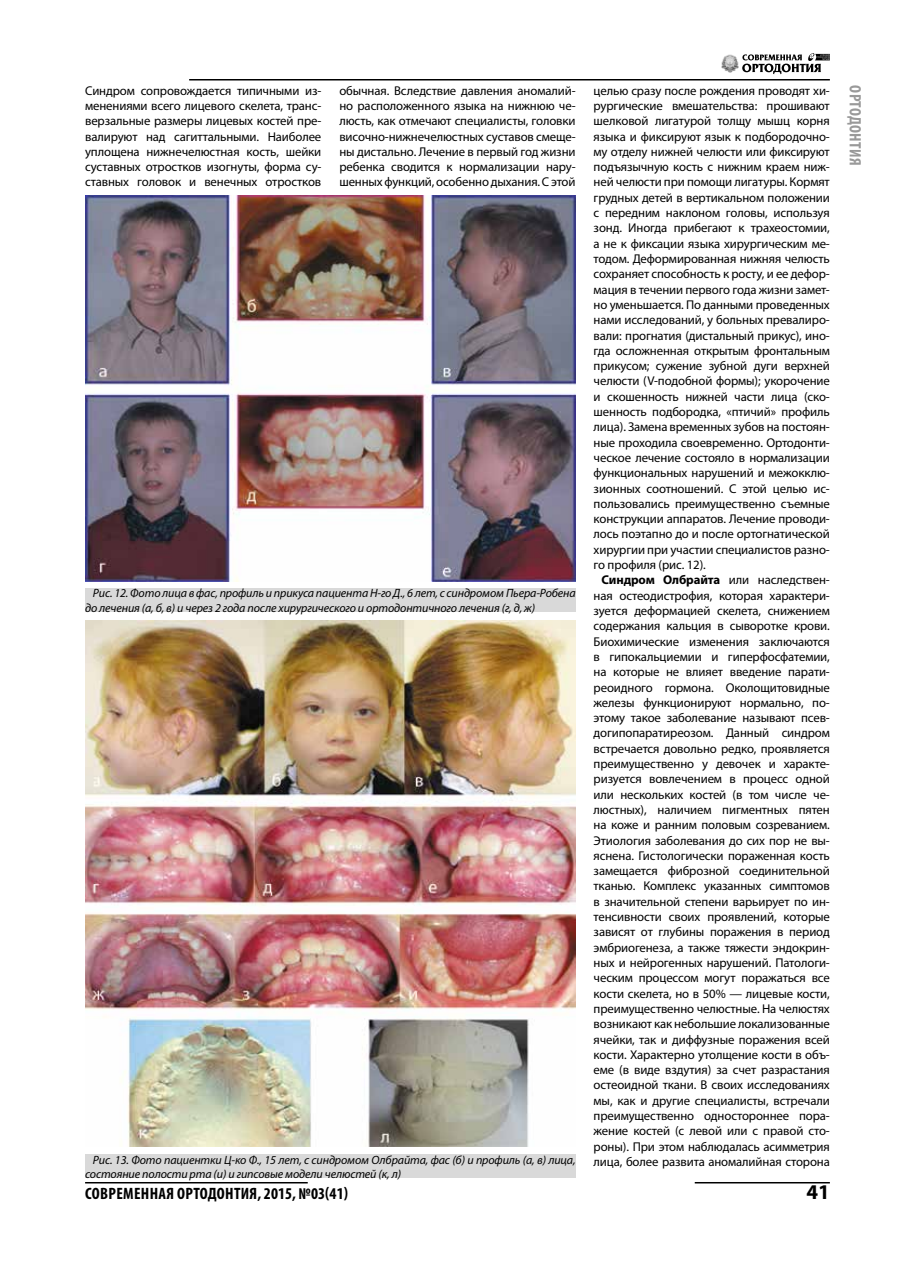
<style>
.page{position:relative;width:915px;height:1276px;background:#fff}
.page>*{position:absolute;margin:0;border:0;box-sizing:border-box;transform-origin:0 0}
.t1{font:700 21px "Myriad Pro";color:#000}
.t2{font:700 condensed 16.5px "Myriad Pro";letter-spacing:.02em;color:#000}
.t3{font:700 condensed 16.5px "Myriad Pro";letter-spacing:.02em;color:#999}
.t4{font:12.75px/15.3px "Myriad Pro";letter-spacing:-.01em;color:#000;text-align:justify}
.t5{font:italic 12px/14.4px "Myriad Pro";letter-spacing:-.01em;color:#000}
.s1{font-weight:700}
</style>
<div class="page">
<hr style="left:189px;top:79px;width:640px;height:1px;background:#000">
<hr style="left:85px;top:1182px;width:222px;height:1px;background:#000">
<hr style="left:694px;top:1182px;width:135px;height:1px;background:#000">
<svg style="left:742px;top:53px;width:87px;height:21px"></svg>
<img style="left:721px;top:55px;width:16px;height:17px">
<div style="left:85px;top:588px;width:490px;height:24px;background:#d9d9d9"></div>
<img style="left:85px;top:196px;width:490px;height:386px">
<img style="left:85px;top:620px;width:490px;height:526px">
<div style="left:85px;top:1154px;width:490px;height:24px;background:#d9d9d9"></div>
<p class="t4" style="left:85px;top:82px;width:238px">Синдром сопровождается типичными из&shy;менениями всего лицевого скелета, транс&shy;верзальные размеры лицевых костей пре&shy;валируют над сагиттальными. Наиболее уплощена нижнечелюстная кость, шейки суставных отростков изогнуты, форма су&shy;ставных головок и венечных отростков</p>
<p class="t4" style="left:339px;top:82px;width:238px">обычная. Вследствие давления аномалий&shy;но расположенного языка на нижнюю че&shy;люсть, как отмечают специалисты, головки височно-нижнечелюстных суставов смеще&shy;ны дистально. Лечение в первый год жизни ребенка сводится к нормализации нару&shy;шенных функций, особенно дыхания. С этой</p>
<p class="t4" style="left:593px;top:82px;width:238px">целью сразу после рождения проводят хи&shy;рургические вмешательства: прошивают шелковой лигатурой толщу мышц корня языка и фиксируют язык к подбородочно&shy;му отделу нижней челюсти или фиксируют подъязычную кость с нижним краем ниж&shy;ней челюсти при помощи лигатуры. Кормят грудных детей в вертикальном положении с передним наклоном головы, используя зонд. Иногда прибегают к трахеостомии, а не к фиксации языка хирургическим ме&shy;тодом. Деформированная нижняя челюсть сохраняет способность к росту, и ее дефор&shy;мация в течении первого года жизни замет&shy;но уменьшается. По данными проведенных нами исследований, у больных превалиро&shy;вали: прогнатия (дистальный прикус), ино&shy;гда осложненная открытым фронтальным прикусом; сужение зубной дуги верхней челюсти (V-подобной формы); укорочение и скошенность нижней части лица (ско&shy;шенность подбородка, «птичий» профиль лица). Замена временных зубов на постоян&shy;ные проходила своевременно. Ортодонти&shy;ческое лечение состояло в нормализации функциональных нарушений и межокклю&shy;зионных соотношений. С этой целью ис&shy;пользовались преимущественно съемные конструкции аппаратов. Лечение проводи&shy;лось поэтапно до и после ортогнатической хирургии при участии специалистов разно&shy;го профиля (рис. 12).</p>
<p class="t4" style="left:593px;top:572px;width:238px;text-indent:8px"><span class="s1">Синдром Олбрайта</span> или наследствен&shy;ная остеодистрофия, которая характери&shy;зуется деформацией скелета, снижением содержания кальция в сыворотке крови.<br>Биохимические изменения заключаются в гипокальциемии и гиперфосфатемии, на которые не влияет введение парати&shy;реоидного гормона. Околощитовидные железы функционируют нормально, по&shy;этому такое заболевание называют псев&shy;догипопаратиреозом. Данный синдром встречается довольно редко, проявляется преимущественно у девочек и характе&shy;ризуется вовлечением в процесс одной или нескольких костей (в том числе че&shy;люстных), наличием пигментных пятен на коже и ранним половым созреванием.<br>Этиология заболевания до сих пор не вы&shy;яснена. Гистологически пораженная кость замещается фиброзной соединительной тканью. Комплекс указанных симптомов в значительной степени варьирует по ин&shy;тенсивности своих проявлений, которые зависят от глубины поражения в период эмбриогенеза, а также тяжести эндокрин&shy;ных и нейрогенных нарушений. Патологи&shy;ческим процессом могут поражаться все кости скелета, но в 50% — лицевые кости, преимущественно челюстные. На челюстях возникают как небольшие локализованные ячейки, так и диффузные поражения всей кости. Характерно утолщение кости в объ&shy;еме (в виде вздутия) за счет разрастания остеоидной ткани. В своих исследованиях мы, как и другие специалисты, встречали преимущественно одностороннее пора&shy;жение костей (с левой или с правой сто&shy;роны). При этом наблюдалась асимметрия лица, более развита аномалийная сторона</p>
<p class="t5" style="left:85px;top:586px;width:492px;text-indent:8px">Рис. 12. Фото лица в фас, профиль и прикуса пациента Н-го Д., 6 лет, с синдромом Пьера-Робена до лечения (а, б, в) и через 2 года после хирургического и ортодонтичного лечения (г, д, ж)</p>
<p class="t5" style="left:85px;top:1152px;width:492px;text-indent:8px">Рис. 13. Фото пациентки Ц-ко Ф., 15 лет, с синдромом Олбрайта, фас (б) и профиль (а, в) лица, состояние полости рта (и) и гипсовые модели челюстей (к, л)</p>
<p class="t2" style="left:85px;top:1182px;width:264px">СОВРЕМЕННАЯ ОРТОДОНТИЯ, 2015, №03(41)</p>
<h1 class="t1" style="left:806px;top:1178px;width:25px">41</h1>
<p class="t3" style="left:865px;top:85px;width:82px;rotate:90deg">ОРТОДОНТИЯ</p>
</div>
